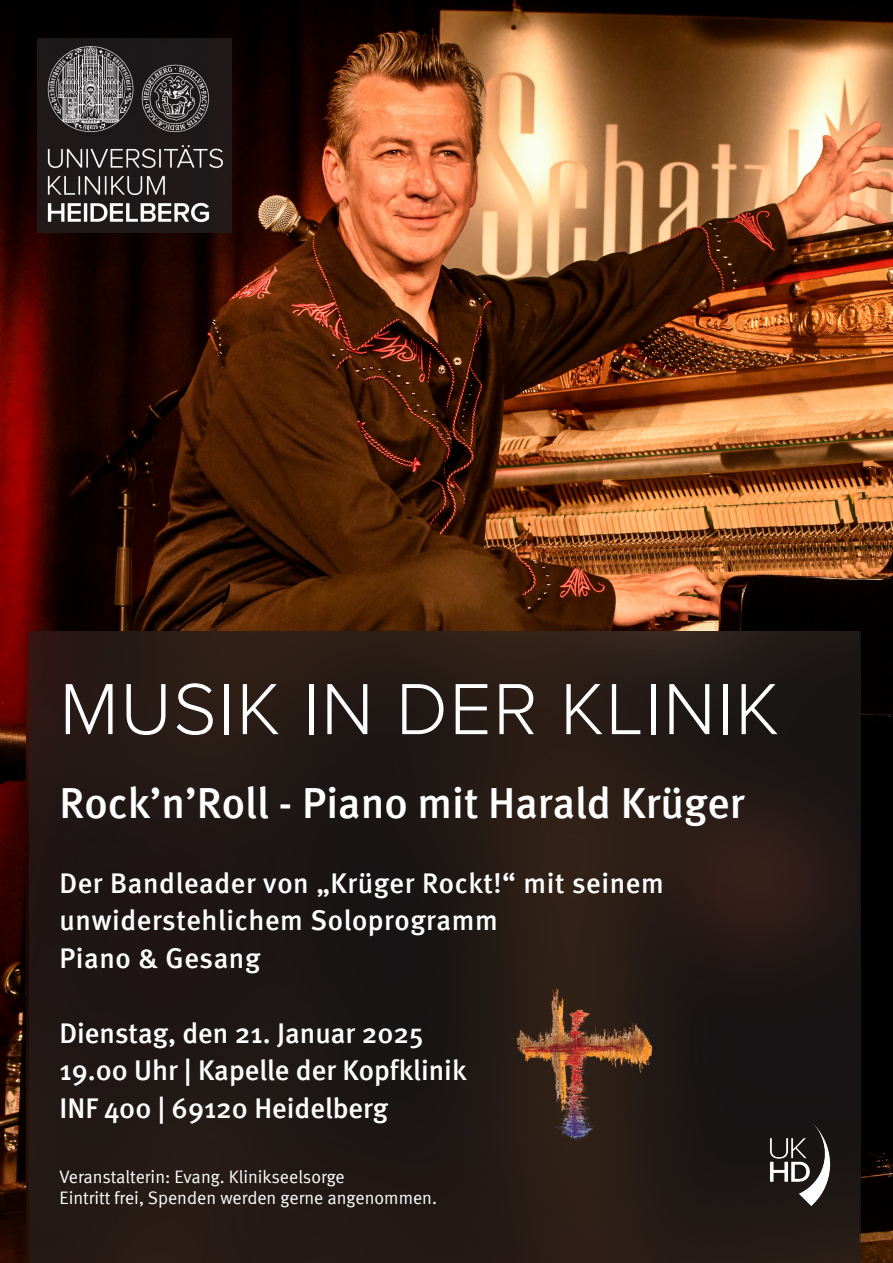
<style>
.page{position:relative;width:893px;height:1263px;background:#fff}
.page>*{position:absolute;margin:0;border:0;box-sizing:border-box;transform-origin:0 0}
.t1{font:300 75px "Proxima Nova";letter-spacing:.02em;color:#fff}
.t2{font:500 43.5px "Meta";color:#fff}
.t3{font:500 28.5px/37.5px "Meta";letter-spacing:.02em;color:#fff}
.t4{font:500 28.5px/37.5px "Meta";color:#fff}
.t5{font:18px/21.6px "Meta Normal";color:#fff}
</style>
<div class="page">
<img style="left:0;top:0;width:893px;height:1263px">
<div style="left:38px;top:38px;width:194px;height:194px;background:#1f1919"></div>
<div style="left:29px;top:631px;width:832px;height:632px;background:linear-gradient(to right,#231815,#231a16)"></div>
<img style="left:504px;top:982px;width:162px;height:182px">
<img style="left:47px;top:46px;width:176px;height:177px">
<img style="left:767px;top:1119px;width:64px;height:91px">
<h1 class="t1" style="left:60px;top:653px;width:721px">MUSIK IN DER KLINIK</h1>
<h2 class="t2" style="left:60px;top:777px;width:686px">Rock’n’Roll - Piano mit Harald Krüger</h2>
<p class="t3" style="left:60px;top:864px;width:606px">Der Bandleader von „Krüger Rockt!“ mit seinem unwiderstehlichem Soloprogramm<br>Piano &amp; Gesang</p>
<p class="t4" style="left:60px;top:1014px;width:409px">Dienstag, den 21. Januar 2025<br>19.00 Uhr | Kapelle der Kopfklinik<br>INF 400 | 69120 Heidelberg</p>
<p class="t5" style="left:60px;top:1165px;width:379px">Veranstalterin: Evang. Klinikseelsorge<br>Eintritt frei, Spenden werden gerne angenommen.</p>
</div>
